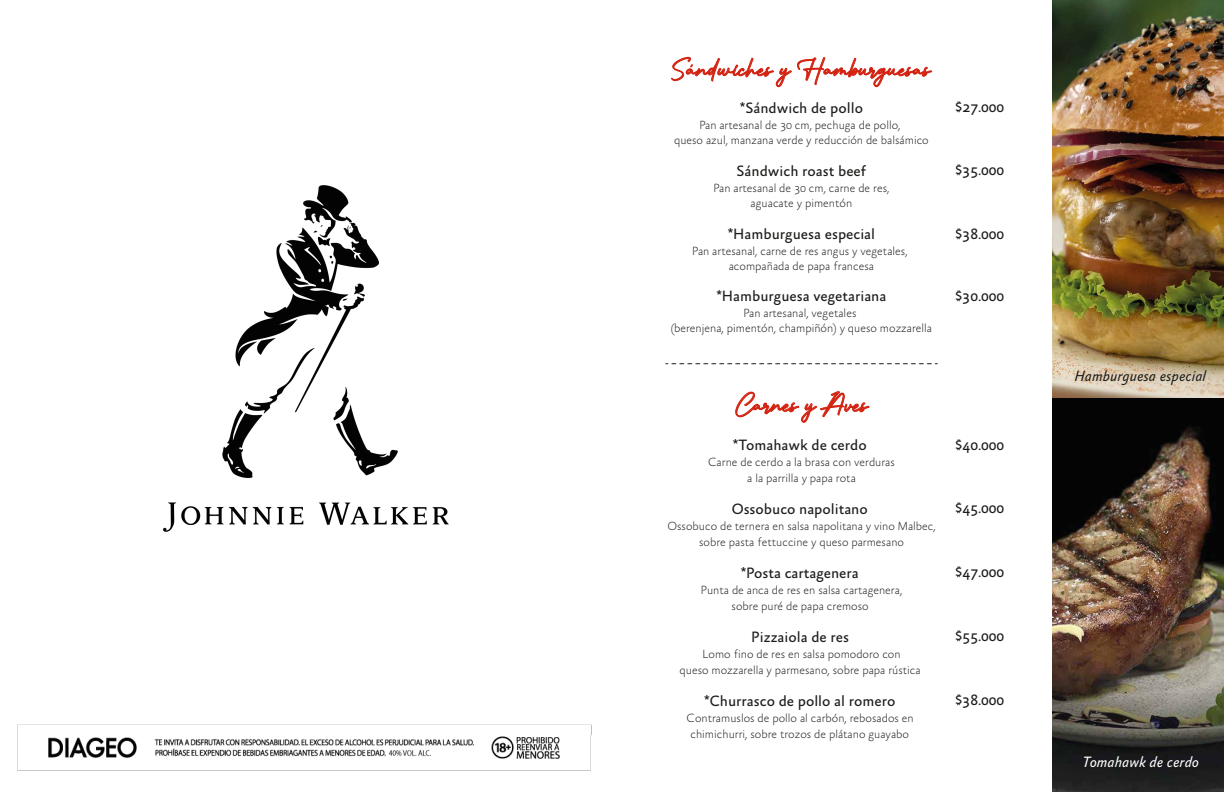
<style>
.page{position:relative;width:1224px;height:792px;background:#fff}
.page>*{position:absolute;margin:0;border:0;box-sizing:border-box;transform-origin:0 0}
.t1{font:32px "Authentic Signature";color:#d32210}
.t2{font:15.2px "Absara Sans TF";color:#1d1d1b}
.t3{font:15.2px "Absara Sans";color:#1d1d1b}
.t4{font:italic 15.2px "Absara Sans TF";color:#1d1d1b}
.t5{font:italic 15.2px "Absara Sans TF";color:#fff}
.t6{font:100 12px/16px "Absara Sans";color:#1d1d1b;text-align:center}
</style>
<div class="page">
<img style="left:1053px;top:0;width:171px;height:792px">
<img style="left:163px;top:186px;width:286px;height:346px">
<svg style="left:666px;top:363px;width:271px;height:1px"></svg>
<svg style="left:735px;top:391px;width:134px;height:32px"></svg>
<svg style="left:671px;top:57px;width:120px;height:31px"></svg>
<svg style="left:797px;top:57px;width:135px;height:30px"></svg>
<img style="left:17px;top:724px;width:575px;height:47px">
<h1 class="t1" style="left:673px;top:51px;width:259px">Sándwiches y Hamburguesas</h1>
<p class="t2" style="left:740px;top:100px;width:125px">*Sándwich de pollo</p>
<p class="t6" style="left:674px;top:118px;width:256px;line-height:15px">Pan artesanal de 30 cm, pechuga de pollo,<br>queso azul, manzana verde y reducción de balsámico</p>
<p class="t2" style="left:737px;top:163px;width:131px">Sándwich roast beef</p>
<p class="t6" style="left:713px;top:181px;width:178px;line-height:15px">Pan artesanal de 30 cm, carne de res, aguacate y pimentón</p>
<p class="t2" style="left:728px;top:226px;width:149px">*Hamburguesa especial</p>
<p class="t6" style="left:692px;top:244px;width:217px;line-height:15px">Pan artesanal, carne de res angus y vegetales, acompañada de papa francesa</p>
<p class="t2" style="left:716px;top:288px;width:172px">*Hamburguesa vegetariana</p>
<p class="t6" style="left:671px;top:306px;width:263px;line-height:15px">Pan artesanal, vegetales<br>(berenjena, pimentón, champiñón) y queso mozzarella</p>
<p class="t3" style="left:955px;top:99px;width:51px">$27.000</p>
<p class="t3" style="left:955px;top:162px;width:51px">$35.000</p>
<p class="t3" style="left:955px;top:226px;width:51px">$38.000</p>
<p class="t3" style="left:955px;top:288px;width:51px">$30.000</p>
<h1 class="t1" style="left:736px;top:387px;width:133px">Carnes y Aves</h1>
<p class="t2" style="left:733px;top:437px;width:135px">*Tomahawk de cerdo</p>
<p class="t6" style="left:708px;top:454px;width:188px">Carne de cerdo a la brasa con verduras a la parrilla y papa rota</p>
<p class="t2" style="left:732px;top:501px;width:138px">Ossobuco napolitano</p>
<p class="t6" style="left:667px;top:518px;width:270px">Ossobuco de ternera en salsa napolitana y vino Malbec, sobre pasta fettuccine y queso parmesano</p>
<p class="t2" style="left:741px;top:565px;width:120px">*Posta cartagenera</p>
<p class="t6" style="left:701px;top:582px;width:203px">Punta de anca de res en salsa cartagenera, sobre puré de papa cremoso</p>
<p class="t2" style="left:751px;top:629px;width:99px">Pizzaiola de res</p>
<p class="t6" style="left:680px;top:646px;width:243px">Lomo fino de res en salsa pomodoro con<br>queso mozzarella y parmesano, sobre papa rústica</p>
<p class="t2" style="left:704px;top:693px;width:193px">*Churrasco de pollo al romero</p>
<p class="t6" style="left:687px;top:710px;width:229px">Contramuslos de pollo al carbón, rebosados en chimichurri, sobre trozos de plátano guayabo</p>
<p class="t3" style="left:955px;top:437px;width:51px">$40.000</p>
<p class="t3" style="left:955px;top:500px;width:51px">$45.000</p>
<p class="t3" style="left:955px;top:564px;width:51px">$47.000</p>
<p class="t3" style="left:955px;top:628px;width:51px">$55.000</p>
<p class="t3" style="left:955px;top:692px;width:51px">$38.000</p>
<p class="t4" style="left:1075px;top:368px;width:133px">Hamburguesa especial</p>
<p class="t5" style="left:1082px;top:754px;width:118px">Tomahawk de cerdo</p>
</div>
